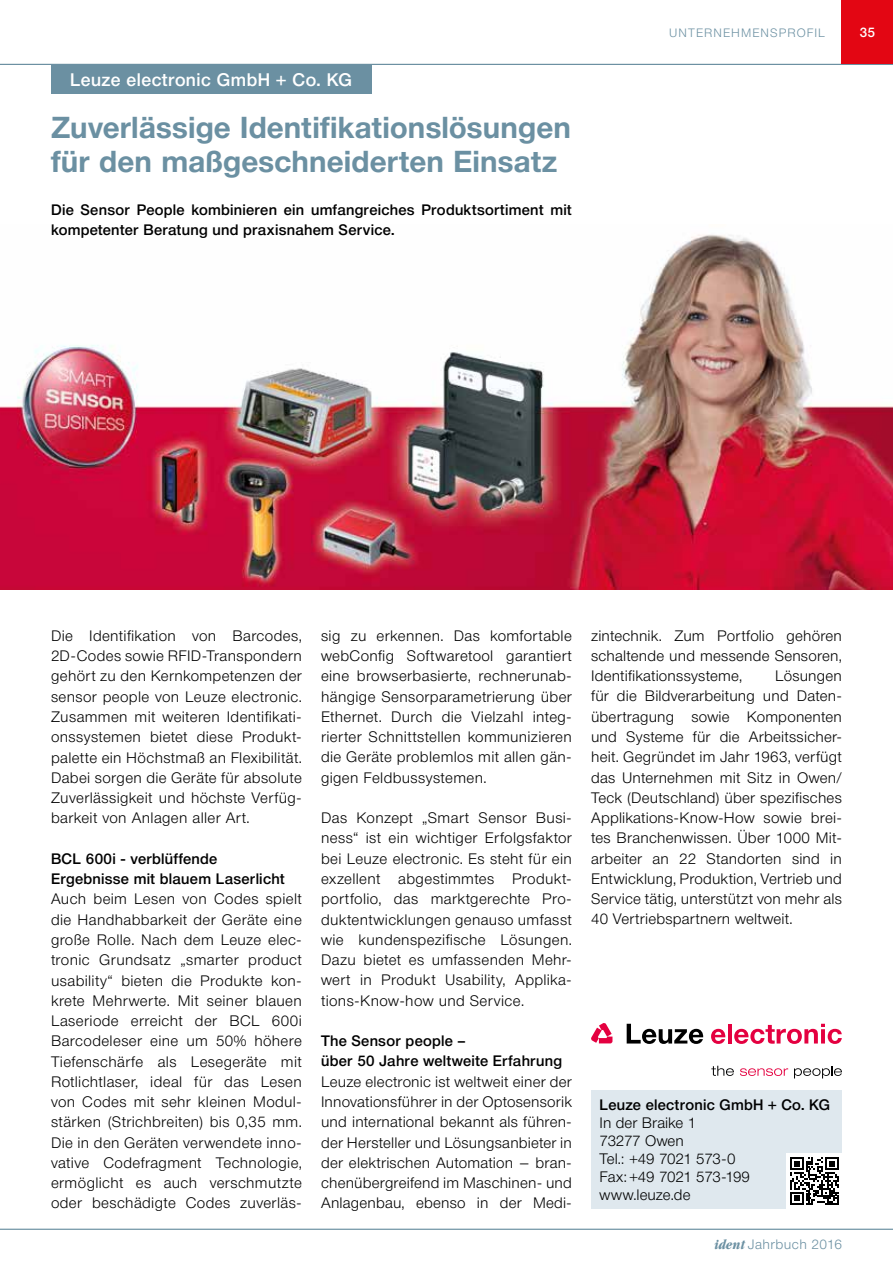
<style>
.page{position:relative;width:893px;height:1263px;background:#fff}
.page>*{position:absolute;margin:0;border:0;box-sizing:border-box;transform-origin:0 0}
.t1{font:700 30px/34.5px "Neue Helvetica BQ";letter-spacing:.005em;color:#6b90a2}
.t2{font:500 18px "Neue Helvetica BQ";letter-spacing:.025em;color:#fff}
.t3{font:300 15px/20.2px "Neue Helvetica BQ";letter-spacing:.015em;color:#000;text-align:justify}
.t4{font:500 15px/20.2px "Neue Helvetica BQ";letter-spacing:.015em;color:#000}
.t5{font:300 15px/18px "Neue Helvetica BQ";letter-spacing:-.005em;color:#000}
.t6{font:300 13.5px "Neue Helvetica BQ";letter-spacing:.03em;color:#6b90a2}
.t7{font:500 13.5px "Neue Helvetica BQ";color:#fff}
.t8{font:300 12px "Neue Helvetica BQ";letter-spacing:.09em;color:#6b90a2}
.s1{font-family:"Garamond Itc T";font-weight:700;font-style:italic;font-stretch:condensed}
</style>
<div class="page">
<hr style="left:0;top:1229px;width:893px;height:1px;background:#6b90a2">
<hr style="left:0;top:64px;width:893px;height:1px;background:#6b90a2">
<img style="left:0;top:234px;width:893px;height:356px">
<div style="left:51px;top:64px;width:320px;height:30px;background:#6b90a2"></div>
<div style="left:591px;top:1090px;width:251px;height:118px;background:#dfe8ee"></div>
<svg style="left:591px;top:1023px;width:21px;height:20px"></svg>
<svg style="left:711px;top:1029px;width:15px;height:15px"></svg>
<hr style="left:728px;top:1024px;width:4px;height:19px;background:#e40040">
<svg style="left:734px;top:1024px;width:108px;height:20px"></svg>
<svg style="left:740px;top:1068px;width:48px;height:8px"></svg>
<svg style="left:627px;top:1024px;width:76px;height:20px"></svg>
<svg style="left:711px;top:1066px;width:23px;height:10px"></svg>
<svg style="left:794px;top:1066px;width:48px;height:12px"></svg>
<div style="left:787px;top:1153px;width:55px;height:55px;background:#fff"></div>
<svg style="left:790px;top:1157px;width:48px;height:48px"></svg>
<div style="left:842px;top:0;width:51px;height:64px;background:#e30613"></div>
<p class="t2" style="left:70px;top:68px;width:283px">Leuze electronic GmbH + Co. KG</p>
<h1 class="t1" style="left:51px;top:109px;width:521px">Zuverlässige Identifikationslösungen für den maßgeschneiderten Einsatz</h1>
<p class="t4" style="left:51px;top:200px;width:522px">Die Sensor People kombinieren ein umfangreiches Produktsortiment mit kompetenter Beratung und praxisnahem Service.</p>
<p class="t8" style="left:669px;top:25px;width:157px">UNTERNEHMENSPROFIL</p>
<p class="t7" style="left:860px;top:24px;width:17px">35</p>
<p class="t3" style="left:51px;top:625px;width:252px">Die Identifikation von Barcodes, 2D-Codes sowie RFID-Transpondern gehört zu den Kernkompetenzen der sensor people von Leuze electronic.<br>Zusammen mit weiteren Identifikati&shy;onssystemen bietet diese Produkt&shy;palette ein Höchstmaß an Flexibilität.<br>Dabei sorgen die Geräte für absolute Zuverlässigkeit und höchste Verfüg&shy;barkeit von Anlagen aller Art.</p>
<p class="t4" style="left:51px;top:848px;width:235px">BCL 600i - verblüffende<br>Ergebnisse mit blauem Laserlicht</p>
<p class="t3" style="left:51px;top:889px;width:252px">Auch beim Lesen von Codes spielt die Handhabbarkeit der Geräte eine große Rolle. Nach dem Leuze elec&shy;tronic Grundsatz „smarter product usability“ bieten die Produkte kon&shy;krete Mehrwerte. Mit seiner blauen Laseriode erreicht der BCL 600i Barcodeleser eine um 50% höhere Tiefenschärfe als Lesegeräte mit Rotlichtlaser, ideal für das Lesen von Codes mit sehr kleinen Modul&shy;stärken (Strichbreiten) bis 0,35 mm.<br>Die in den Geräten verwendete inno&shy;vative Codefragment Technologie, ermöglicht es auch verschmutzte oder beschädigte Codes zuverläs-</p>
<p class="t3" style="left:321px;top:625px;width:252px">sig zu erkennen. Das komfortable webConfig Softwaretool garantiert eine browserbasierte, rechnerunab&shy;hängige Sensorparametrierung über Ethernet. Durch die Vielzahl integ&shy;rierter Schnittstellen kommunizieren die Geräte problemlos mit allen gän&shy;gigen Feldbussystemen.</p>
<p class="t3" style="left:321px;top:808px;width:252px">Das Konzept „Smart Sensor Busi&shy;ness“ ist ein wichtiger Erfolgsfaktor bei Leuze electronic. Es steht für ein exzellent abgestimmtes Produkt&shy;portfolio, das marktgerechte Pro&shy;duktentwicklungen genauso umfasst wie kundenspezifische Lösungen.<br>Dazu bietet es umfassenden Mehr&shy;wert in Produkt Usability, Applika&shy;tions-Know-how und Service.</p>
<p class="t4" style="left:321px;top:1030px;width:243px">The Sensor people –<br>über 50 Jahre weltweite Erfahrung</p>
<p class="t3" style="left:321px;top:1071px;width:252px">Leuze electronic ist weltweit einer der Innovationsführer in der Optosensorik und international bekannt als führen&shy;der Hersteller und Lösungsanbieter in der elektrischen Automation – bran&shy;chenübergreifend im Maschinen- und Anlagenbau, ebenso in der Medi-</p>
<p class="t3" style="left:591px;top:625px;width:252px">zintechnik. Zum Portfolio gehören schaltende und messende Sensoren, Identifikationssysteme,</p>
<p class="t3" style="left:591px;top:666px;width:252px;text-indent:184px">Lösungen für die Bildverarbeitung und Daten&shy;übertragung sowie Komponenten und Systeme für die Arbeitssicher&shy;heit. Gegründet im Jahr 1963, verfügt das Unternehmen mit Sitz in Owen/ Teck (Deutschland) über spezifisches Applikations-Know-How sowie brei&shy;tes Branchenwissen. Über 1000 Mit&shy;arbeiter an 22 Standorten sind in Entwicklung, Produktion, Vertrieb und Service tätig, unterstützt von mehr als 40 Vertriebspartnern weltweit.</p>
<p class="t4" style="left:600px;top:1094px;width:232px">Leuze electronic GmbH + Co. KG</p>
<p class="t5" style="left:600px;top:1114px;width:152px">In der Braike 1<br>73277 Owen<br>Tel.: +49 7021 573-0<br>Fax: +49 7021 573-199 www.leuze.de</p>
<p class="t6" style="left:714px;top:1236px;width:129px"><span class="s1">ident</span> Jahrbuch 2016</p>
</div>
